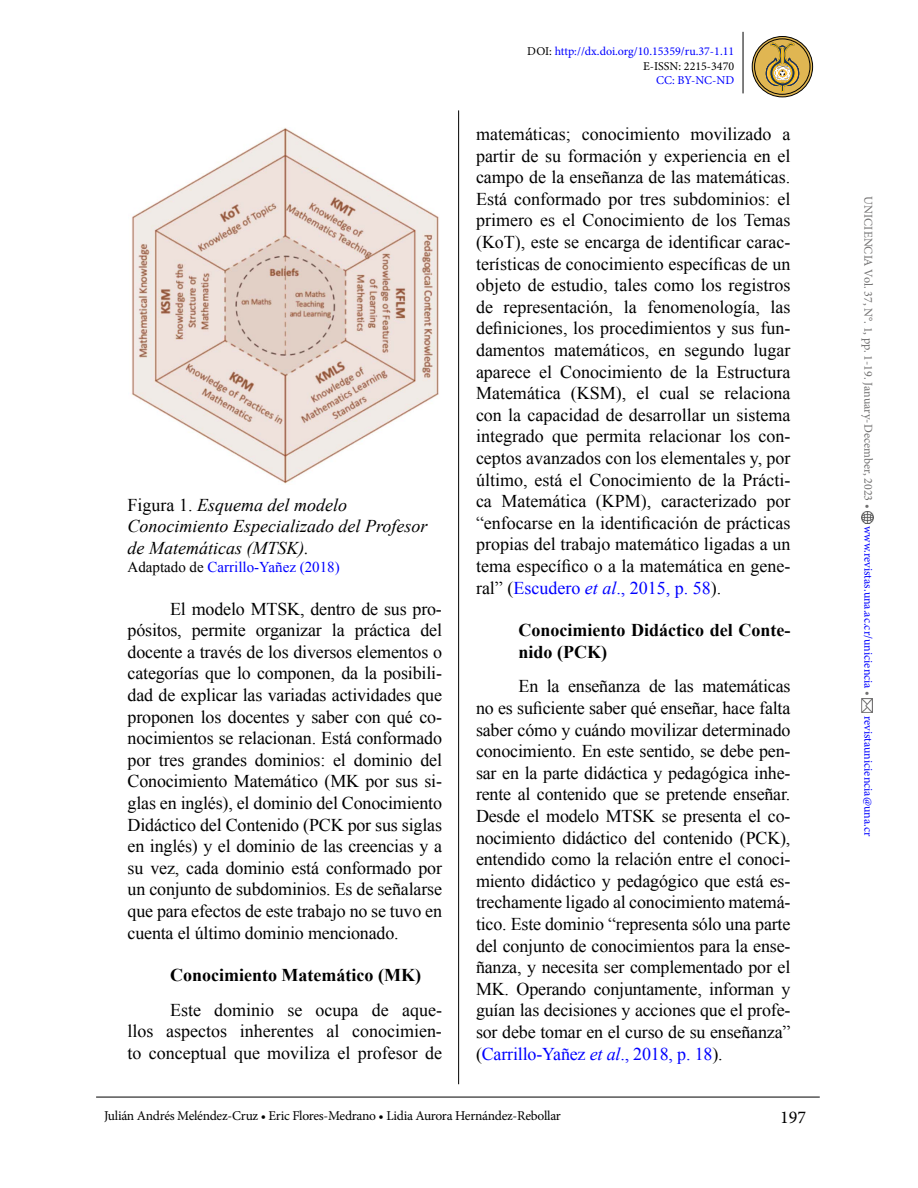
<style>
.page{position:relative;width:918px;height:1188px;background:#fff}
.page>*{position:absolute;margin:0;border:0;box-sizing:border-box;transform-origin:0 0}
.t1{font:18px/21.6px "Times New Roman";letter-spacing:-.005em;color:#000;text-align:justify}
.t2{font:italic 18px/21.6px "Times New Roman";color:#000}
.t3{font:700 18px/21.6px "Times New Roman";color:#000}
.t4{font:18px "Minion Pro";color:#000}
.t5{font:15px "Times New Roman";color:#00f}
.t6{font:13.5px "Minion Pro";letter-spacing:-.02em;color:#000}
.t7{font:12px/14.4px "Minion Pro";color:#00f;text-align:right}
.t8{font:12px "Minion Pro";color:#706f6f}
.s1{font-style:normal}
.s2{color:#000}
.s3{color:#00f}
.s4{font-style:italic;color:#00f}
.s5{color:#706f6f}
</style>
<div class="page">
<hr style="left:743px;top:32px;width:1px;height:61px;background:#000">
<hr style="left:458px;top:110px;width:1px;height:974px;background:#000">
<svg style="left:862px;top:511px;width:12px;height:12px"></svg>
<img style="left:862px;top:699px;width:10px;height:14px">
<hr style="left:96px;top:1097px;width:724px;height:1px;background:#000">
<svg style="left:752px;top:37px;width:61px;height:60px"></svg>
<div style="left:754px;top:39px;width:56px;height:56px;border:1px solid #000;border-radius:50%"></div>
<div style="left:752px;top:36px;width:61px;height:61px;border:1px solid #000;border-radius:50%"></div>
<svg style="left:766px;top:42px;width:33px;height:50px;background:#bc9f53"></svg>
<img style="left:132px;top:128px;width:307px;height:356px">
<p class="t2" style="left:128px;top:493px;width:301px"><span class="s1">Figura 1.</span> Esquema del modelo<br>Conocimiento Especializado del Profesor de Matemáticas (MTSK).</p>
<p class="t5" style="left:128px;top:557px;width:214px"><span class="s2">Adaptado de</span> Carrillo-Yañez (2018)</p>
<p class="t1" style="left:128px;top:597px;width:316px;text-indent:43px">El modelo MTSK, dentro de sus pro&shy;pósitos, permite organizar la práctica del docente a través de los diversos elementos o categorías que lo componen, da la posibili&shy;dad de explicar las variadas actividades que proponen los docentes y saber con qué co&shy;nocimientos se relacionan. Está conformado por tres grandes dominios: el dominio del Conocimiento Matemático (MK por sus si&shy;glas en inglés), el dominio del Conocimiento Didáctico del Contenido (PCK por sus siglas en inglés) y el dominio de las creencias y a su vez, cada dominio está conformado por un conjunto de subdominios. Es de señalarse que para efectos de este trabajo no se tuvo en cuenta el último dominio mencionado.</p>
<p class="t3" style="left:170px;top:964px;width:252px">Conocimiento Matemático (MK)</p>
<p class="t1" style="left:128px;top:999px;width:316px;text-indent:43px">Este dominio se ocupa de aque&shy;llos aspectos inherentes al conocimien&shy;to conceptual que moviliza el profesor de</p>
<p class="t7" style="left:527px;top:45px;width:208px"><span class="s2">DOI:</span> http://dx.doi.org/10.15359/ru.37-1.11<br><span class="s2">E-ISSN: 2215-3470</span></p>
<p class="t7" style="left:656px;top:73px;width:80px">CC: BY-NC-ND</p>
<p class="t1" style="left:476px;top:123px;width:316px">matemáticas; conocimiento movilizado a partir de su formación y experiencia en el campo de la enseñanza de las matemáticas.<br>Está conformado por tres subdominios: el primero es el Conocimiento de los Temas (KoT), este se encarga de identificar carac&shy;terísticas de conocimiento específicas de un objeto de estudio, tales como los registros de representación, la fenomenología, las definiciones, los procedimientos y sus fun&shy;damentos matemáticos, en segundo lugar aparece el Conocimiento de la Estructura Matemática (KSM), el cual se relaciona con la capacidad de desarrollar un sistema integrado que permita relacionar los con&shy;ceptos avanzados con los elementales y, por último, está el Conocimiento de la Prácti&shy;ca Matemática (KPM), caracterizado por “enfocarse en la identificación de prácticas propias del trabajo matemático ligadas a un tema específico o a la matemática en gene&shy;ral” (<span class="s3">Escudero</span> <span class="s4">et al</span><span class="s3">., 2015, p. 58</span>).</p>
<p class="t3" style="left:519px;top:619px;width:273px">Conocimiento Didáctico del Conte&shy;nido (PCK)</p>
<p class="t1" style="left:476px;top:675px;width:316px;text-indent:43px">En la enseñanza de las matemáticas no es suficiente saber qué enseñar, hace falta saber cómo y cuándo movilizar determinado conocimiento. En este sentido, se debe pen&shy;sar en la parte didáctica y pedagógica inhe&shy;rente al contenido que se pretende enseñar.<br>Desde el modelo MTSK se presenta el co&shy;nocimiento didáctico del contenido (PCK), entendido como la relación entre el conoci&shy;miento didáctico y pedagógico que está es&shy;trechamente ligado al conocimiento matemá&shy;tico. Este dominio “representa sólo una parte del conjunto de conocimientos para la ense&shy;ñanza, y necesita ser complementado por el MK. Operando conjuntamente, informan y guían las decisiones y acciones que el profe&shy;sor debe tomar en el curso de su enseñanza” (<span class="s3">Carrillo-Yañez</span> <span class="s4">et al</span><span class="s3">., 2018, p. 18</span>).</p>
<p class="t6" style="left:104px;top:1106px;width:458px">Julián Andrés Meléndez-Cruz • Eric Flores-Medrano • Lidia Aurora Hernández-Rebollar</p>
<p class="t4" style="left:780px;top:1106px;width:27px">197</p>
<p class="t8" style="left:876px;top:196px;width:314px;rotate:90deg">UNICIENCIA Vol. 37, N°. 1, pp. 1-19. January-December, 2023 •</p>
<p class="t7" style="left:876px;top:526px;width:172px;rotate:90deg">www.revistas.una.ac.cr/uniciencia <span class="s5">•</span></p>
<p class="t7" style="left:876px;top:716px;width:122px;rotate:90deg">revistauniciencia@una.cr</p>
</div>
